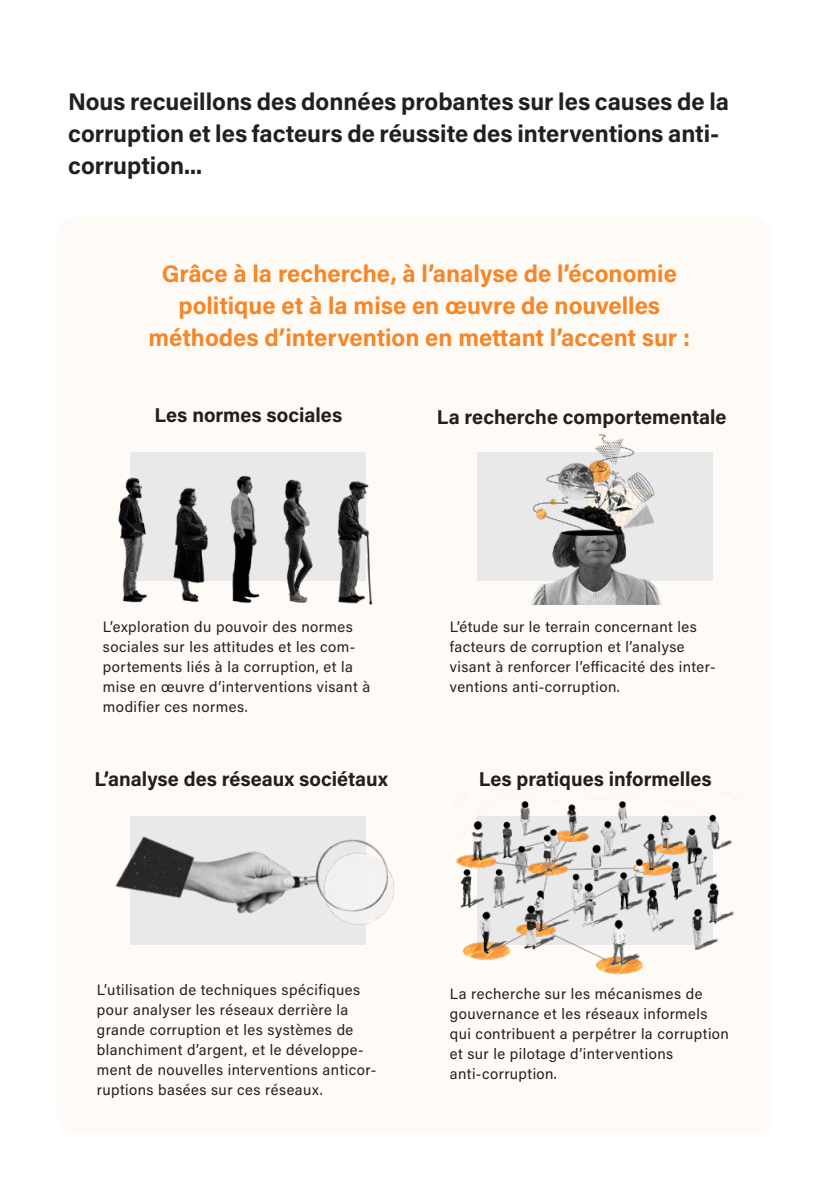
<style>
.page{position:relative;width:840px;height:1191px;background:#fff}
.page>*{position:absolute;margin:0;border:0;box-sizing:border-box;transform-origin:0 0}
.A5_main_text{font:700 24px/32px "Acumin Pro";color:#f58728;text-align:center}
._1___TITLE_3_border_top__box___iwt{font:700 24px/32px "Acumin Pro";color:#231f20}
.A5_main_text-2{font:700 20px "Acumin Pro";color:#231f20}
.A5_main_text-3{font:15px/20px "Acumin Pro";letter-spacing:.03em;color:#231f20}
</style>
<div class="page">
<div style="left:57px;top:216px;width:714px;height:918px;background:#fefaf6;border-radius:20px"></div>
<div style="left:130px;top:452px;width:235px;height:129px;background:#e9e9e9"></div>
<div style="left:477px;top:452px;width:235px;height:129px;background:#e9e9e9"></div>
<img style="left:118px;top:471px;width:255px;height:133px">
<img style="left:531px;top:434px;width:131px;height:170px">
<img style="left:115px;top:816px;width:280px;height:129px">
<img style="left:456px;top:799px;width:278px;height:176px">
<p class="_1___TITLE_3_border_top__box___iwt" style="left:68px;top:84px;width:662px">Nous recueillons des données probantes sur les causes de la corruption et les facteurs de réussite des interventions anti&shy;corruption...</p>
<p class="A5_main_text" style="left:148px;top:256px;width:542px">Grâce à la recherche, à l’analyse de l’économie politique et à la mise en œuvre de nouvelles méthodes d’intervention en mettant l’accent sur :</p>
<p class="A5_main_text-2" style="left:154px;top:401px;width:189px">Les normes sociales</p>
<p class="A5_main_text-2" style="left:436px;top:403px;width:291px">La recherche comportementale</p>
<p class="A5_main_text-3" style="left:103px;top:616px;width:269px">L’exploration du pouvoir des normes sociales sur les attitudes et les com&shy;portements liés à la corruption, et la mise en œuvre d’interventions visant à modifier ces normes.</p>
<p class="A5_main_text-3" style="left:449px;top:616px;width:267px">L’étude sur le terrain concernant les facteurs de corruption et l’analyse visant à renforcer l’efficacité des inter&shy;ventions anti-corruption.</p>
<p class="A5_main_text-2" style="left:94px;top:765px;width:295px">L’analyse des réseaux sociétaux</p>
<p class="A5_main_text-2" style="left:478px;top:765px;width:234px">Les pratiques informelles</p>
<p class="A5_main_text-3" style="left:97px;top:979px;width:281px">L’utilisation de techniques spécifiques pour analyser les réseaux derrière la grande corruption et les systèmes de blanchiment d’argent, et le développe&shy;ment de nouvelles interventions anticor&shy;ruptions basées sur ces réseaux.</p>
<p class="A5_main_text-3" style="left:449px;top:982px;width:280px">La recherche sur les mécanismes de gouvernance et les réseaux informels qui contribuent a perpétrer la corruption et sur le pilotage d’interventions anti-corruption.</p>
</div>
